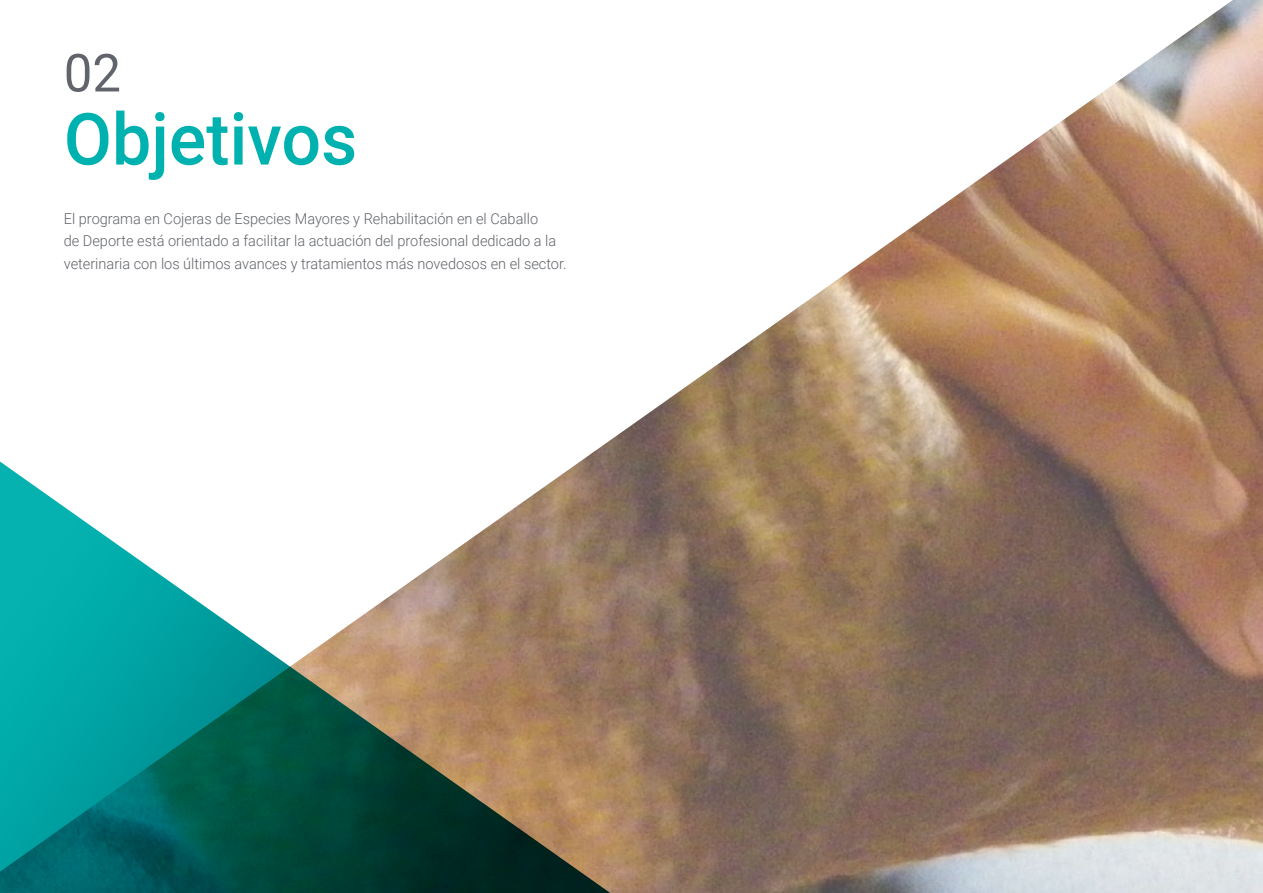
<style>
.page{position:relative;width:1263px;height:893px;background:#fff}
.page>*{position:absolute;margin:0;border:0;box-sizing:border-box;transform-origin:0 0}
.t1{font:500 72px "Roboto";color:#00b2af}
.t2{font:52.5px "Roboto";color:#61646a}
.t3{font:300 15px/22.5px "Roboto";color:#61646a}
</style>
<div class="page">
<img style="left:602px;top:0;width:661px;height:893px">
<svg style="left:0;top:446px;width:640px;height:447px"></svg>
<h2 class="t2" style="left:64px;top:36px;width:59px">02</h2>
<h1 class="t1" style="left:64px;top:89px;width:295px">Objetivos</h1>
<p class="t3" style="left:64px;top:207px;width:504px">El programa en Cojeras de Especies Mayores y Rehabilitación en el Caballo<br>de Deporte está orientado a facilitar la actuación del profesional dedicado a la veterinaria con los últimos avances y tratamientos más novedosos en el sector.</p>
</div>
